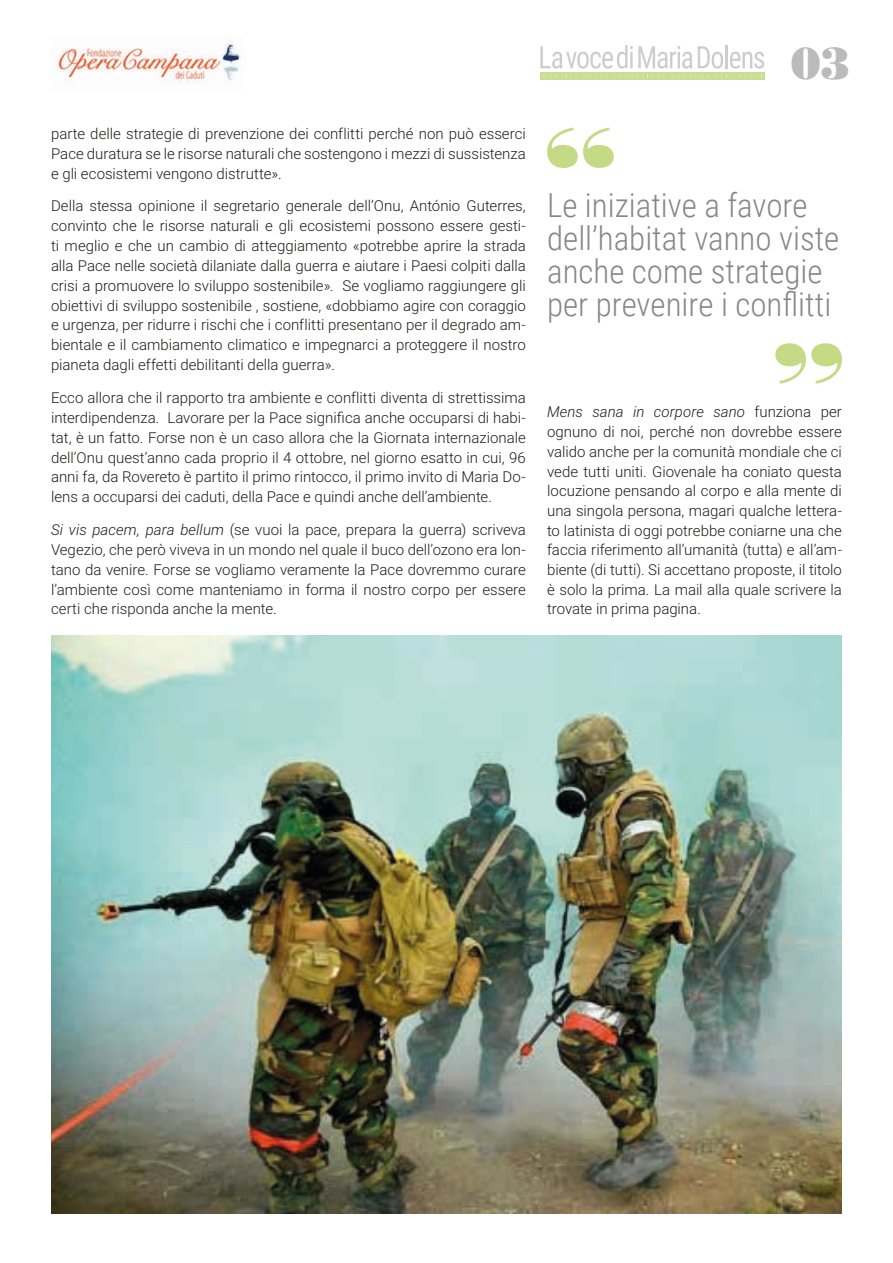
<style>
.page{position:relative;width:893px;height:1263px;background:#fff}
.page>*{position:absolute;margin:0;border:0;box-sizing:border-box;transform-origin:0 0}
.t1{font:99.45px "Bodoni Poster";color:#c5da84}
.t2{font:45px "Bodoni Poster";color:#bbb}
.t3{font:300 33px/33px "Roboto Condensed";color:#878787}
.t4{font:300 15px/19.8px "Roboto";color:#1d1d1b;text-align:justify}
.s1{font-style:italic}
</style>
<div class="page">
<img style="left:51px;top:40px;width:190px;height:43px">
<svg style="left:540px;top:45px;width:152px;height:24px"></svg>
<svg style="left:698px;top:46px;width:25px;height:23px"></svg>
<hr style="left:725px;top:45px;width:3px;height:23px;background:#020203">
<svg style="left:730px;top:52px;width:34px;height:17px"></svg>
<div style="left:540px;top:72px;width:225px;height:8px;background:#c9df8f"></div>
<svg style="left:543px;top:75px;width:34px;height:3px"></svg>
<svg style="left:585px;top:75px;width:23px;height:3px"></svg>
<svg style="left:614px;top:75px;width:95px;height:3px"></svg>
<svg style="left:715px;top:75px;width:12px;height:3px"></svg>
<svg style="left:733px;top:75px;width:29px;height:3px"></svg>
<img style="left:51px;top:635px;width:791px;height:579px">
<p class="t4" style="left:51px;top:123px;width:476px">parte delle strategie di prevenzione dei conflitti perché non può esserci Pace duratura se le risorse naturali che sostengono i mezzi di sussistenza e gli ecosistemi vengono distrutte».</p>
<p class="t4" style="left:51px;top:195px;width:476px">Della stessa opinione il segretario generale dell’Onu, António Guterres, convinto che le risorse naturali e gli ecosistemi possono essere gesti&shy;ti meglio e che un cambio di atteggiamento «potrebbe aprire la strada alla Pace nelle società dilaniate dalla guerra e aiutare i Paesi colpiti dalla crisi a promuovere lo sviluppo sostenibile». Se vogliamo raggiungere gli obiettivi di sviluppo sostenibile , sostiene, «dobbiamo agire con coraggio e urgenza, per ridurre i rischi che i conflitti presentano per il degrado am&shy;bientale e il cambiamento climatico e impegnarci a proteggere il nostro pianeta dagli effetti debilitanti della guerra».</p>
<p class="t4" style="left:51px;top:387px;width:476px">Ecco allora che il rapporto tra ambiente e conflitti diventa di strettissima interdipendenza. Lavorare per la Pace significa anche occuparsi di habi&shy;tat, è un fatto. Forse non è un caso allora che la Giornata internazionale dell’Onu quest’anno cada proprio il 4 ottobre, nel giorno esatto in cui, 96 anni fa, da Rovereto è partito il primo rintocco, il primo invito di Maria Do&shy;lens a occuparsi dei caduti, della Pace e quindi anche dell’ambiente.</p>
<p class="t4" style="left:51px;top:519px;width:476px"><span class="s1">Si vis pacem, para bellum</span> (se vuoi la pace, prepara la guerra) scriveva Vegezio, che però viveva in un mondo nel quale il buco dell’ozono era lon&shy;tano da venire. Forse se vogliamo veramente la Pace dovremmo curare l’ambiente così come manteniamo in forma il nostro corpo per essere certi che risponda anche la mente.</p>
<h1 class="t1" style="left:544px;top:102px;width:73px">“</h1>
<h2 class="t2" style="left:791px;top:36px;width:61px">03</h2>
<h3 class="t3" style="left:547px;top:187px;width:294px">Le iniziative a favore dell’habitat vanno viste anche come strategie per prevenire i conflitti</h3>
<h1 class="t1" style="left:844px;top:409px;width:73px;rotate:-180deg">“</h1>
<p class="t4" style="left:547px;top:402px;width:296px"><span class="s1">Mens sana in corpore sano</span> funziona per ognuno di noi, perché non dovrebbe essere valido anche per la comunità mondiale che ci vede tutti uniti. Giovenale ha coniato questa locuzione pensando al corpo e alla mente di una singola persona, magari qualche lettera&shy;to latinista di oggi potrebbe coniarne una che faccia riferimento all’umanità (tutta) e all’am&shy;biente (di tutti). Si accettano proposte, il titolo è solo la prima. La mail alla quale scrivere la trovate in prima pagina.</p>
</div>
